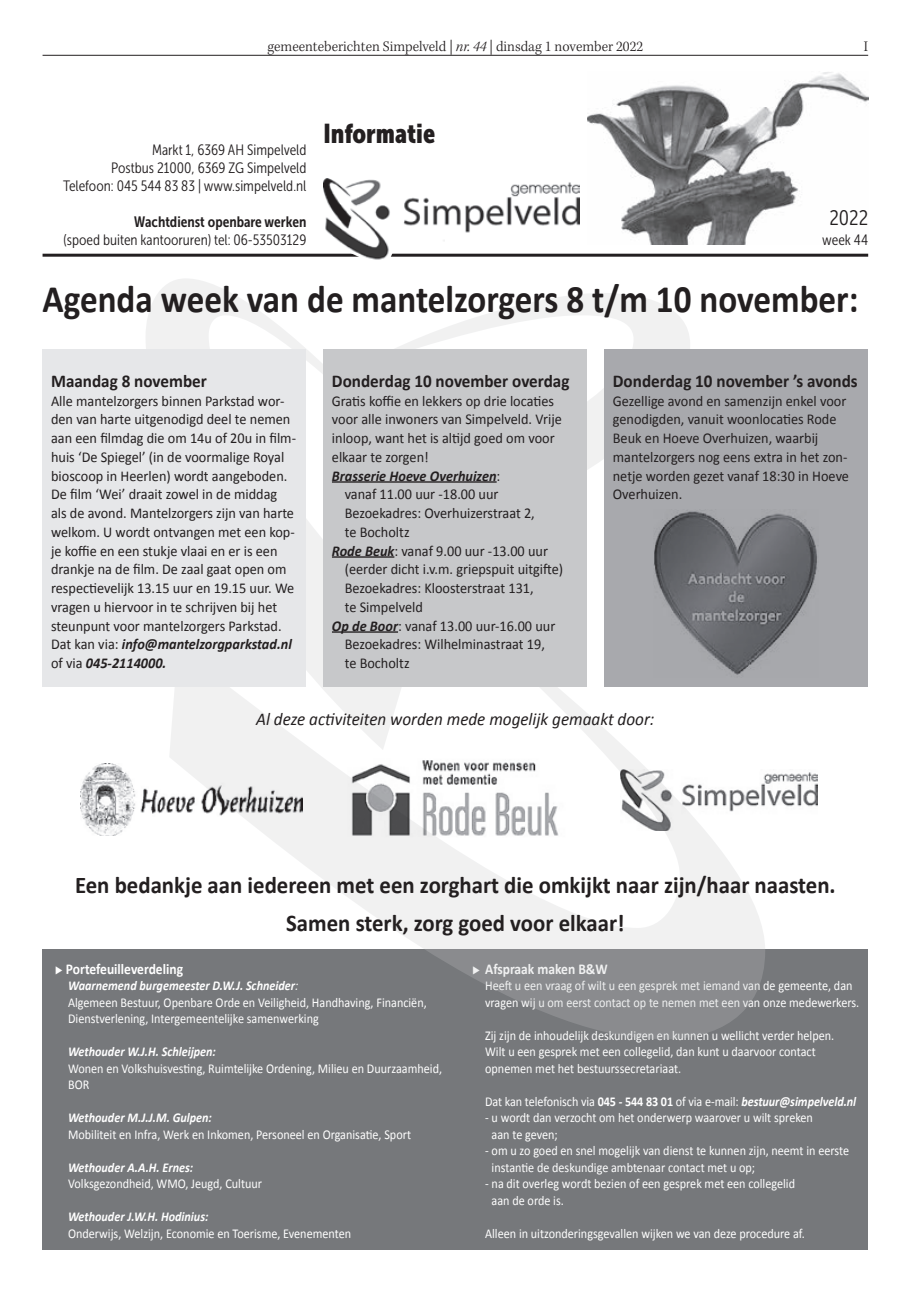
<style>
.page{position:relative;width:915px;height:1293px;background:#fff}
.page>*{position:absolute;margin:0;border:0;box-sizing:border-box;transform-origin:0 0}
.t1{font:700 39px "Calibri";color:#231f20;scale:.9 1}
.t2{font:27px "Museo Sans Cond 900";color:#231f20}
.t3{font:700 24px/37.5px "Calibri";color:#231f20;text-align:center;scale:.95 1}
.t4{font:21px "Museo Sans Cond 300";color:#231f20}
.t5{font:700 18px "Calibri";color:#231f20;scale:.95 1}
.t6{font:italic 18px "Calibri";color:#231f20;scale:.95 1}
.t7{font:300 15.75px "Kepler Std";color:#231f20}
.t8{font:15px/18.8px "Calibri";color:#231f20;scale:.95 1}
.t9{font:15px/18px "Museo Sans Cond 300";color:#231f20;text-align:right}
.t10{font:300 15px "Kepler Std";color:#231f20}
.t11{font:700 15px "Calibri";color:#fff;scale:.9 1}
.t12{font:15px "Museo Sans Cond 700";color:#231f20}
.t13{font:italic 700 15px "Calibri";color:#231f20;scale:.95 1}
.t14{font:300 15px "Kepler Std";color:#231f20;scale:.95 1}
.t15{font:13.5px/16.5px "Calibri";color:#fff;scale:.9 1}
.t16{font:italic 700 13.5px "Calibri";color:#fff;scale:.9 1}
.s1{font-style:italic}
.s2{font-weight:500}
.s3{font-weight:700;font-style:italic}
.s4{font-weight:400;font-style:normal}
.s5{font-family:"European Pi Three";font-weight:400;font-size:10.5px}
.s6{font-weight:700}
</style>
<div class="page">
<div style="left:43px;top:949px;width:824px;height:300px;background:#76787b"></div>
<svg style="left:169px;top:687px;width:596px;height:352px"></svg>
<svg style="left:146px;top:279px;width:268px;height:471px"></svg>
<svg style="left:357px;top:293px;width:333px;height:177px"></svg>
<hr style="left:43px;top:55px;width:824px;height:1px;background:#231f20">
<hr style="left:43px;top:254px;width:824px;height:3px;background:#231f20">
<img style="left:587px;top:72px;width:280px;height:173px">
<img style="left:323px;top:179px;width:256px;height:81px">
<div style="left:604px;top:349px;width:263px;height:338px;background:#a8a9ad"></div>
<div style="left:323px;top:349px;width:264px;height:338px;background:#c7c8ca"></div>
<div style="left:43px;top:349px;width:263px;height:338px;background:#e6e7e9"></div>
<img style="left:80px;top:763px;width:222px;height:73px">
<img style="left:339px;top:750px;width:230px;height:99px">
<img style="left:620px;top:769px;width:197px;height:61px">
<hr style="left:332px;top:481px;width:164px;height:2px;background:#231f20">
<hr style="left:332px;top:556px;width:62px;height:2px;background:#231f20">
<hr style="left:332px;top:631px;width:66px;height:2px;background:#231f20">
<img style="left:654px;top:511px;width:163px;height:164px">
<p class="t10" style="left:267px;top:38px;width:377px">gemeenteberichten Simpelveld | <span class="s1">nr. 44</span> | dinsdag 1 november 2022</p>
<p class="t10" style="left:283px;top:38px;width:345px">w kblad <span class="s2">d’r Troebadoer</span> | <span class="s1">nr. 44</span> | dinsdag 1 november 2022</p>
<p class="t7" style="left:860px;top:38px;width:9px">9</p>
<p class="t14" style="left:863px;top:38px;width:6px">I</p>
<p class="t9" style="left:63px;top:141px;width:244px">Markt 1, 6369 AH Simpelveld<br>Postbus 21000, 6369 ZG Simpelveld<br>Telefoon: 045 544 83 83 | www.simpelveld.nl</p>
<p class="t12" style="left:134px;top:213px;width:173px">Wachtdienst openbare werken</p>
<p class="t9" style="left:63px;top:231px;width:244px">(spoed buiten kantooruren) tel: 06-53503129</p>
<h2 class="t2" style="left:323px;top:118px;width:113px">Informatie</h2>
<h3 class="t4" style="left:829px;top:207px;width:40px">2022</h3>
<p class="t9" style="left:822px;top:231px;width:47px">week 44</p>
<h1 class="t1" style="left:43px;top:274px;width:907px">Agenda week van de mantelzorgers 8 t/m 10 november:</h1>
<p class="t5" style="left:51px;top:369px;width:165px">Maandag 8 november</p>
<p class="t8" style="left:51px;top:391px;width:259px">Alle mantelzorgers binnen Parkstad wor&shy;den van harte uitgenodigd deel te nemen aan een filmdag die om 14u of 20u in film&shy;huis ‘De Spiegel’ (in de voormalige Royal bioscoop in Heerlen) wordt aangeboden.<br>De film ‘Wei’ draait zowel in de middag als de avond. Mantelzorgers zijn van harte welkom. U wordt ontvangen met een kop&shy;je koffie en een stukje vlaai en er is een drankje na de film. De zaal gaat open om respectievelijk 13.15 uur en 19.15 uur. We vragen u hiervoor in te schrijven bij het steunpunt voor mantelzorgers Parkstad.<br>Dat kan via: <span class="s3">info@mantelzorgparkstad.nl </span>of via <span class="s3">045-2114000.</span></p>
<p class="t5" style="left:332px;top:369px;width:251px">Donderdag 10 november overdag</p>
<p class="t8" style="left:332px;top:391px;width:235px">Gratis koffie en lekkers op drie locaties</p>
<p class="t8" style="left:332px;top:410px;width:243px">voor alle inwoners van Simpelveld. Vrije</p>
<p class="t8" style="left:332px;top:429px;width:236px">inloop, want het is altijd goed om voor</p>
<p class="t8" style="left:332px;top:447px;width:103px">elkaar te zorgen!</p>
<p class="t13" style="left:332px;top:466px;width:179px">Brasserie Hoeve Overhuizen<span class="s4">:</span></p>
<p class="t8" style="left:344px;top:485px;width:163px">vanaf 11.00 uur -18.00 uur</p>
<p class="t8" style="left:344px;top:504px;width:201px">Bezoekadres: Overhuizerstraat 2,</p>
<p class="t8" style="left:344px;top:522px;width:70px">te Bocholtz</p>
<p class="t8" style="left:332px;top:541px;width:229px"><span class="s3">Rode Beuk</span>: vanaf 9.00 uur -13.00 uur</p>
<p class="t8" style="left:344px;top:560px;width:231px">(eerder dicht i.v.m. griepspuit uitgifte)</p>
<p class="t8" style="left:344px;top:579px;width:200px">Bezoekadres: Kloosterstraat 131,</p>
<p class="t8" style="left:344px;top:597px;width:84px">te Simpelveld</p>
<p class="t8" style="left:332px;top:616px;width:236px"><span class="s3">Op de Boor</span>: vanaf 13.00 uur-16.00 uur</p>
<p class="t8" style="left:344px;top:635px;width:212px">Bezoekadres: Wilhelminastraat 19,</p>
<p class="t8" style="left:344px;top:654px;width:70px">te Bocholtz</p>
<p class="t5" style="left:612px;top:369px;width:259px">Donderdag 10 november ’s avonds</p>
<p class="t8" style="left:612px;top:391px;width:250px">Gezellige avond en samenzijn enkel voor genodigden, vanuit woonlocaties Rode Beuk en Hoeve Overhuizen, waarbij mantelzorgers nog eens extra in het zon&shy;netje worden gezet vanaf 18:30 in Hoeve Overhuizen.</p>
<p class="t6" style="left:256px;top:706px;width:420px">Al deze activiteiten worden mede mogelijk gemaakt door:</p>
<h3 class="t3" style="left:75px;top:866px;width:801px">Een bedankje aan iedereen met een zorghart die omkijkt naar zijn/haar naasten.<br>Samen sterk, zorg goed voor elkaar!</h3>
<p class="t11" style="left:55px;top:959px;width:143px"><span class="s5">E</span> Portefeuilleverdeling</p>
<p class="t15" style="left:68px;top:977px;width:400px"><span class="s3">Waarnemend burgemeester D.W.J. Schneider</span><span class="s1">:<br></span>Algemeen Bestuur, Openbare Orde en Veiligheid, Handhaving, Financiën,<br>Dienstverlening, Intergemeentelijke samenwerking</p>
<p class="t16" style="left:68px;top:1043px;width:166px">Wethouder W.J.H. Schleijpen:</p>
<p class="t15" style="left:68px;top:1060px;width:417px">Wonen en Volkshuisvesting, Ruimtelijke Ordening, Milieu en Duurzaamheid,<br>BOR</p>
<p class="t16" style="left:68px;top:1109px;width:161px">Wethouder M.J.J.M. Gulpen:</p>
<p class="t15" style="left:68px;top:1126px;width:382px">Mobiliteit en Infra, Werk en Inkomen, Personeel en Organisatie, Sport</p>
<p class="t16" style="left:68px;top:1158px;width:140px">Wethouder A.A.H. Ernes:</p>
<p class="t15" style="left:68px;top:1175px;width:217px">Volksgezondheid, WMO, Jeugd, Cultuur</p>
<p class="t16" style="left:68px;top:1208px;width:157px">Wethouder J.W.H. Hodinius:</p>
<p class="t15" style="left:68px;top:1225px;width:316px">Onderwijs, Welzijn, Economie en Toerisme, Evenementen</p>
<p class="t11" style="left:472px;top:959px;width:152px"><span class="s5">E</span> Afspraak maken B&amp;W</p>
<p class="t15" style="left:485px;top:977px;width:417px">Heeft u een vraag of wilt u een gesprek met iemand van de gemeente, dan vragen wij u om eerst contact op te nemen met een van onze medewerkers.</p>
<p class="t15" style="left:485px;top:1027px;width:389px">Zij zijn de inhoudelijk deskundigen en kunnen u wellicht verder helpen.<br>Wilt u een gesprek met een collegelid, dan kunt u daarvoor contact opnemen met het bestuurssecretariaat.</p>
<p class="t15" style="left:485px;top:1093px;width:413px">Dat kan telefonisch via <span class="s6">045 - 544 83 01</span> of via e-mail: <span class="s3">bestuur@simpelveld.nl</span></p>
<p class="t15" style="left:491px;top:1109px;width:358px;text-indent:-6px">- u wordt dan verzocht om het onderwerp waarover u wilt spreken aan te geven;</p>
<p class="t15" style="left:491px;top:1142px;width:398px;text-indent:-6px">- om u zo goed en snel mogelijk van dienst te kunnen zijn, neemt in eerste instantie de deskundige ambtenaar contact met u op;</p>
<p class="t15" style="left:491px;top:1175px;width:338px;text-indent:-6px">- na dit overleg wordt bezien of een gesprek met een collegelid aan de orde is.</p>
<p class="t15" style="left:485px;top:1225px;width:356px">Alleen in uitzonderingsgevallen wijken we van deze procedure af.</p>
</div>
